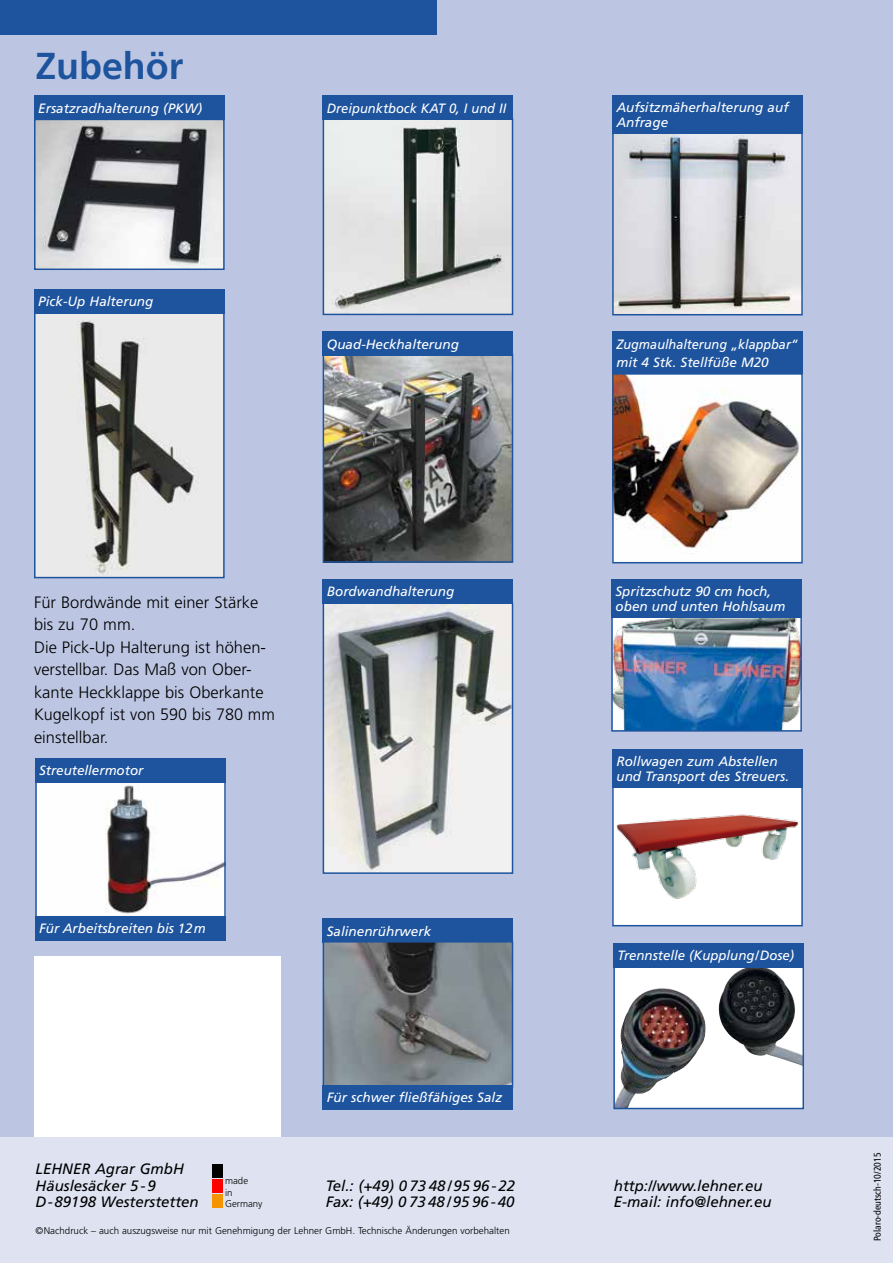
<style>
.page{position:relative;width:893px;height:1263px;background:#dee2f1}
.page>*{position:absolute;margin:0;border:0;box-sizing:border-box;transform-origin:0 0}
.t1{font:700 37.5px "Frutiger";color:#1e549e}
.t2{font:300 16.5px/22.5px "Frutiger LT Std";color:#000}
.t3{font:italic 15px/16.5px "Frutiger LT Std";color:#000}
.t4{font:italic 13.5px/15px "Frutiger LT Std";color:#fff}
.t5{font:italic 13.5px/17.9px "Frutiger LT Std";color:#fff;scale:.94 1}
.t6{font:italic 13.5px "Frutiger LT Std";color:#fff;scale:.96 1}
.t7{font:300 9.75px "Frutiger LT Std";color:#000}
.t8{font:condensed 9.75px "Frutiger";color:#000}
.t9{font:300 9.6px/11.6px "Frutiger LT Std";color:#000}
</style>
<div class="page">
<div style="left:0;top:0;width:893px;height:1136px;background:#bcc6e2"></div>
<div style="left:0;top:0;width:436px;height:34px;background:#1e549e"></div>
<img style="left:326px;top:356px;width:184px;height:204px">
<div style="left:323px;top:353px;width:190px;height:210px;border:2px solid #1e549e"></div>
<div style="left:323px;top:332px;width:190px;height:24px;background:#1e549e"></div>
<img style="left:37px;top:122px;width:185px;height:145px">
<div style="left:34px;top:119px;width:191px;height:151px;border:2px solid #1e549e"></div>
<img style="left:326px;top:605px;width:184px;height:266px">
<div style="left:323px;top:602px;width:190px;height:272px;border:2px solid #1e549e"></div>
<img style="left:37px;top:315px;width:185px;height:260px">
<div style="left:34px;top:312px;width:191px;height:266px;border:2px solid #1e549e"></div>
<div style="left:34px;top:289px;width:191px;height:24px;background:#1e549e"></div>
<img style="left:615px;top:134px;width:185px;height:178px">
<div style="left:612px;top:119px;width:191px;height:196px;border:2px solid #1e549e"></div>
<div style="left:612px;top:96px;width:191px;height:38px;background:#1e549e"></div>
<img style="left:615px;top:376px;width:185px;height:184px">
<div style="left:612px;top:373px;width:191px;height:190px;border:2px solid #1e549e"></div>
<div style="left:612px;top:332px;width:191px;height:42px;background:#1e549e"></div>
<img style="left:326px;top:121px;width:184px;height:191px">
<div style="left:323px;top:118px;width:190px;height:197px;border:2px solid #1e549e"></div>
<div style="left:323px;top:95px;width:190px;height:25px;background:#1e549e"></div>
<div style="left:34px;top:957px;width:247px;height:180px;background:#fff"></div>
<div style="left:34px;top:95px;width:191px;height:25px;background:#1e549e"></div>
<div style="left:323px;top:579px;width:190px;height:24px;background:#1e549e"></div>
<img style="left:614px;top:619px;width:185px;height:110px">
<div style="left:611px;top:616px;width:191px;height:116px;border:2px solid #1e549e"></div>
<div style="left:611px;top:579px;width:191px;height:39px;background:#1e549e"></div>
<div style="left:613px;top:787px;width:189px;height:139px;background:#fff"></div>
<img style="left:616px;top:814px;width:182px;height:85px">
<div style="left:612px;top:786px;width:191px;height:140px;border:2px solid #1e549e"></div>
<div style="left:612px;top:750px;width:191px;height:38px;background:#1e549e"></div>
<div style="left:323px;top:918px;width:190px;height:25px;background:#1e549e"></div>
<img style="left:326px;top:944px;width:184px;height:140px">
<div style="left:323px;top:941px;width:190px;height:146px;border:2px solid #1e549e"></div>
<div style="left:323px;top:1085px;width:190px;height:24px;background:#1e549e"></div>
<div style="left:212px;top:1164px;width:11px;height:14px;background:#000"></div>
<div style="left:212px;top:1179px;width:11px;height:13px;background:#f00"></div>
<div style="left:212px;top:1194px;width:11px;height:13px;background:#f39400"></div>
<img style="left:38px;top:784px;width:185px;height:130px">
<div style="left:35px;top:781px;width:191px;height:136px;border:2px solid #1e549e"></div>
<div style="left:35px;top:758px;width:191px;height:24px;background:#1e549e"></div>
<div style="left:35px;top:916px;width:191px;height:25px;background:#1e549e"></div>
<img style="left:616px;top:969px;width:185px;height:137px">
<div style="left:613px;top:966px;width:191px;height:143px;border:2px solid #1e549e"></div>
<div style="left:613px;top:943px;width:191px;height:24px;background:#1e549e"></div>
<h1 class="t1" style="left:35px;top:44px;width:149px">Zubehör</h1>
<p class="t4" style="left:38px;top:101px;width:165px">Ersatzradhalterung (PKW)</p>
<p class="t4" style="left:38px;top:294px;width:117px">Pick-Up Halterung</p>
<p class="t6" style="left:327px;top:100px;width:188px">Dreipunktbock KAT 0, I und II</p>
<p class="t4" style="left:327px;top:337px;width:134px">Quad-Heckhalterung</p>
<p class="t4" style="left:616px;top:100px;width:174px">Aufsitzmäherhalterung auf<br>Anfrage</p>
<p class="t5" style="left:616px;top:335px;width:195px">Zugmaulhalterung „klappbar“ mit 4 Stk. Stellfüße M20</p>
<p class="t2" style="left:34px;top:591px;width:242px">Für Bordwände mit einer Stärke bis zu 70 mm.<br>Die Pick-Up Halterung ist höhen&shy;verstellbar. Das Maß von Ober&shy;kante Heckklappe bis Oberkante<br>Kugelkopf ist von 590 bis 780 mm einstellbar.</p>
<p class="t4" style="left:39px;top:762px;width:106px">Streutellermotor</p>
<p class="t4" style="left:327px;top:584px;width:129px">Bordwandhalterung</p>
<p class="t4" style="left:615px;top:584px;width:171px">Spritzschutz 90 cm hoch, oben und unten Hohlsaum</p>
<p class="t4" style="left:616px;top:754px;width:174px">Rollwagen zum Abstellen und Transport des Streuers.</p>
<p class="t4" style="left:39px;top:921px;width:168px">Für Arbeitsbreiten bis 12m</p>
<p class="t3" style="left:36px;top:1161px;width:165px">LEHNER Agrar GmbH<br>Häuslesäcker 5-9<br>D-89198 Westerstetten</p>
<p class="t9" style="left:225px;top:1175px;width:39px">made<br>in<br>Germany</p>
<p class="t4" style="left:327px;top:924px;width:106px">Salinenrührwerk</p>
<p class="t4" style="left:327px;top:1090px;width:177px">Für schwer fließfähiges Salz</p>
<p class="t4" style="left:618px;top:948px;width:178px">Trennstelle (Kupplung/Dose)</p>
<p class="t3" style="left:326px;top:1177px;width:191px">Tel.: (+49) 0 73 48/95 96-22<br>Fax: (+49) 0 73 48/95 96-40</p>
<p class="t3" style="left:614px;top:1177px;width:159px">http://www.lehner.eu<br>E-mail: info@lehner.eu</p>
<p class="t7" style="left:36px;top:1225px;width:476px">©Nachdruck – auch auszugsweise nur mit Genehmigung der Lehner GmbH. Technische Änderungen vorbehalten</p>
<p class="t8" style="left:872px;top:1241px;width:90px;rotate:-90deg">Polaro-deutsch-10/2015</p>
</div>
